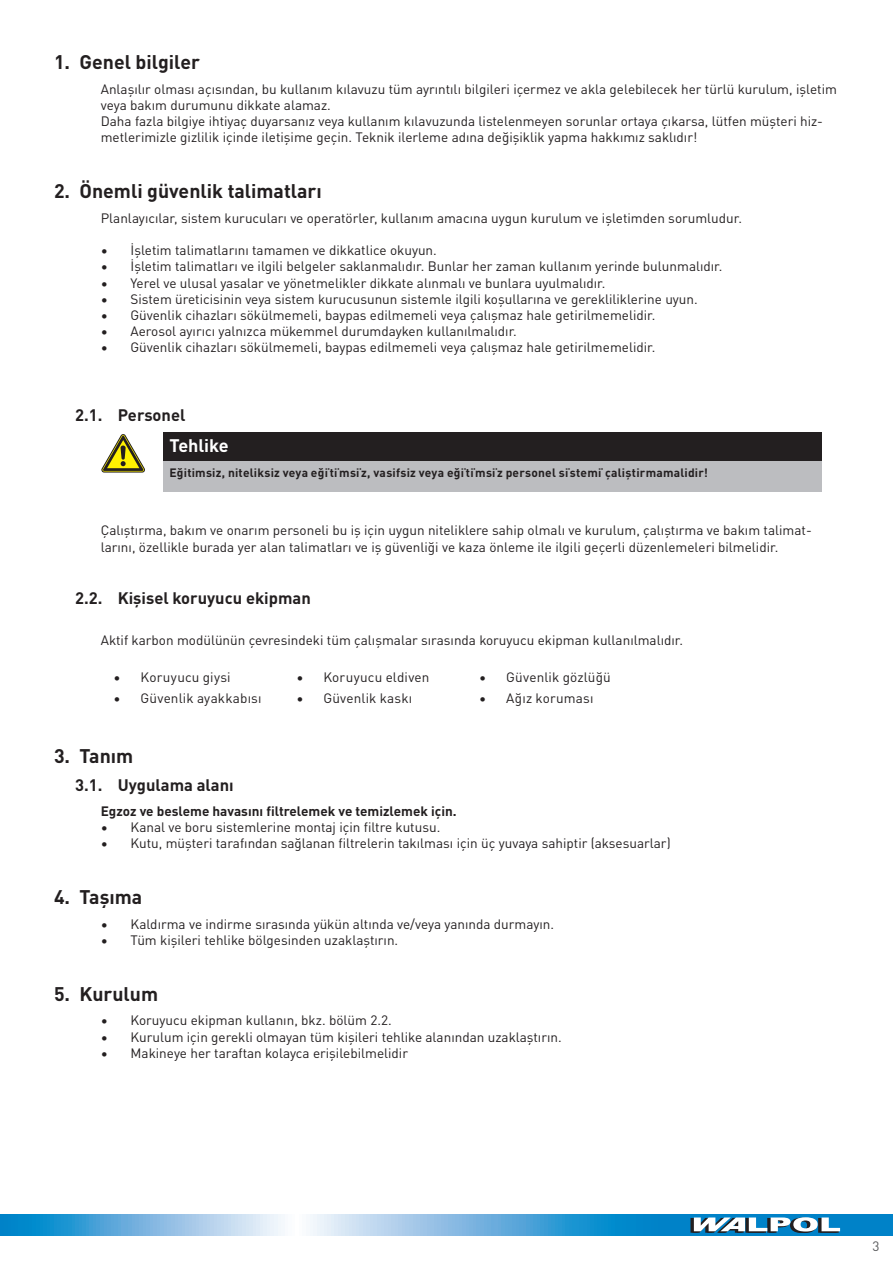
<style>
.page{position:relative;width:893px;height:1263px;background:#fff}
.page>*{position:absolute;margin:0;border:0;box-sizing:border-box;transform-origin:0 0}
.t1{font:700 19.5px "DIN Pro";color:#231f20}
.t2{font:700 18px "DIN Pro";letter-spacing:-.005em;color:#fff}
.t3{font:700 16.5px "DIN Pro";color:#231f20}
.t4{font:13.5px/16.2px "DIN Pro";color:#231f20}
.t5{font:700 13.5px "DIN Pro";color:#231f20}
.t6{font:13.5px "DIN Pro";color:#57585a}
.t7{font:700 12px "DIN Pro";letter-spacing:.02em;color:#231f20}
</style>
<div class="page">
<svg style="left:0;top:1214px;width:893px;height:21px;background:#63afdd"></svg>
<svg style="left:690px;top:1217px;width:150px;height:16px"></svg>
<div style="left:163px;top:432px;width:659px;height:30px;background:#231f20"></div>
<div style="left:163px;top:462px;width:659px;height:30px;background:#bcbdc0"></div>
<svg style="left:102px;top:434px;width:43px;height:38px"></svg>
<h1 class="t1" style="left:54px;top:47px;width:147px">1. Genel bilgiler</h1>
<p class="t4" style="left:101px;top:80px;width:738px">Anlaşılır olması açısından, bu kullanım kılavuzu tüm ayrıntılı bilgileri içermez ve akla gelebilecek her türlü kurulum, işletim veya bakım durumunu dikkate alamaz.<br>Daha fazla bilgiye ihtiyaç duyarsanız veya kullanım kılavuzunda listelenmeyen sorunlar ortaya çıkarsa, lütfen müşteri hiz&shy;metlerimizle gizlilik içinde iletişime geçin. Teknik ilerleme adına değişiklik yapma hakkımız saklıdır!</p>
<h1 class="t1" style="left:54px;top:176px;width:269px">2. Önemli güvenlik talimatları</h1>
<p class="t4" style="left:101px;top:209px;width:643px">Planlayıcılar, sistem kurucuları ve operatörler, kullanım amacına uygun kurulum ve işletimden sorumludur.</p>
<p class="t4" style="left:101px;top:241px;width:338px">• İşletim talimatlarını tamamen ve dikkatlice okuyun.</p>
<p class="t4" style="left:101px;top:257px;width:623px">• İşletim talimatları ve ilgili belgeler saklanmalıdır. Bunlar her zaman kullanım yerinde bulunmalıdır.</p>
<p class="t4" style="left:101px;top:274px;width:506px">• Yerel ve ulusal yasalar ve yönetmelikler dikkate alınmalı ve bunlara uyulmalıdır.</p>
<p class="t4" style="left:101px;top:290px;width:599px">• Sistem üreticisinin veya sistem kurucusunun sistemle ilgili koşullarına ve gerekliliklerine uyun.</p>
<p class="t4" style="left:101px;top:306px;width:556px">• Güvenlik cihazları sökülmemeli, baypas edilmemeli veya çalışmaz hale getirilmemelidir.</p>
<p class="t4" style="left:101px;top:322px;width:418px">• Aerosol ayırıcı yalnızca mükemmel durumdayken kullanılmalıdır.</p>
<p class="t4" style="left:101px;top:338px;width:556px">• Güvenlik cihazları sökülmemeli, baypas edilmemeli veya çalışmaz hale getirilmemelidir.</p>
<p class="t3" style="left:75px;top:402px;width:112px">2.1. Personel</p>
<h2 class="t2" style="left:169px;top:431px;width:61px">Tehlike</h2>
<p class="t7" style="left:169px;top:463px;width:540px">Eğitimsiz, niteliksiz veya eği̇ti̇msi̇z, vasifsiz veya eği̇ti̇msi̇z personel si̇stemi̇ çaliştirmamalidir!</p>
<p class="t4" style="left:101px;top:521px;width:712px">Çalıştırma, bakım ve onarım personeli bu iş için uygun niteliklere sahip olmalı ve kurulum, çalıştırma ve bakım talimat&shy;larını, özellikle burada yer alan talimatları ve iş güvenliği ve kaza önleme ile ilgili geçerli düzenlemeleri bilmelidir.</p>
<p class="t3" style="left:75px;top:585px;width:237px">2.2. Kişisel koruyucu ekipman</p>
<p class="t4" style="left:101px;top:631px;width:584px">Aktif karbon modülünün çevresindeki tüm çalışmalar sırasında koruyucu ekipman kullanılmalıdır.</p>
<p class="t4" style="left:114px;top:668px;width:119px">• Koruyucu giysi</p>
<p class="t4" style="left:114px;top:689px;width:150px">• Güvenlik ayakkabısı</p>
<p class="t4" style="left:479px;top:668px;width:133px">• Güvenlik gözlüğü</p>
<p class="t4" style="left:479px;top:689px;width:116px">• Ağız koruması</p>
<p class="t4" style="left:296px;top:668px;width:135px">• Koruyucu eldiven</p>
<p class="t4" style="left:296px;top:689px;width:117px">• Güvenlik kaskı</p>
<h1 class="t1" style="left:54px;top:740px;width:81px">3. Tanım</h1>
<p class="t3" style="left:75px;top:772px;width:160px">3.1. Uygulama alanı</p>
<p class="t5" style="left:101px;top:800px;width:357px">Egzoz ve besleme havasını filtrelemek ve temizlemek için.</p>
<p class="t4" style="left:101px;top:818px;width:341px">• Kanal ve boru sistemlerine montaj için filtre kutusu.</p>
<p class="t4" style="left:101px;top:834px;width:571px">• Kutu, müşteri tarafından sağlanan filtrelerin takılması için üç yuvaya sahiptir (aksesuarlar)</p>
<h1 class="t1" style="left:54px;top:882px;width:90px">4. Taşıma</h1>
<p class="t4" style="left:101px;top:915px;width:455px">• Kaldırma ve indirme sırasında yükün altında ve/veya yanında durmayın.</p>
<p class="t4" style="left:101px;top:931px;width:299px">• Tüm kişileri tehlike bölgesinden uzaklaştırın.</p>
<h1 class="t1" style="left:54px;top:978px;width:106px">5. Kurulum</h1>
<p class="t4" style="left:101px;top:1011px;width:293px">• Koruyucu ekipman kullanın, bkz. bölüm 2.2.</p>
<p class="t4" style="left:101px;top:1028px;width:462px">• Kurulum için gerekli olmayan tüm kişileri tehlike alanından uzaklaştırın.</p>
<p class="t4" style="left:101px;top:1044px;width:309px">• Makineye her taraftan kolayca erişilebilmelidir</p>
<p class="t6" style="left:873px;top:1236px;width:9px">3</p>
</div>
